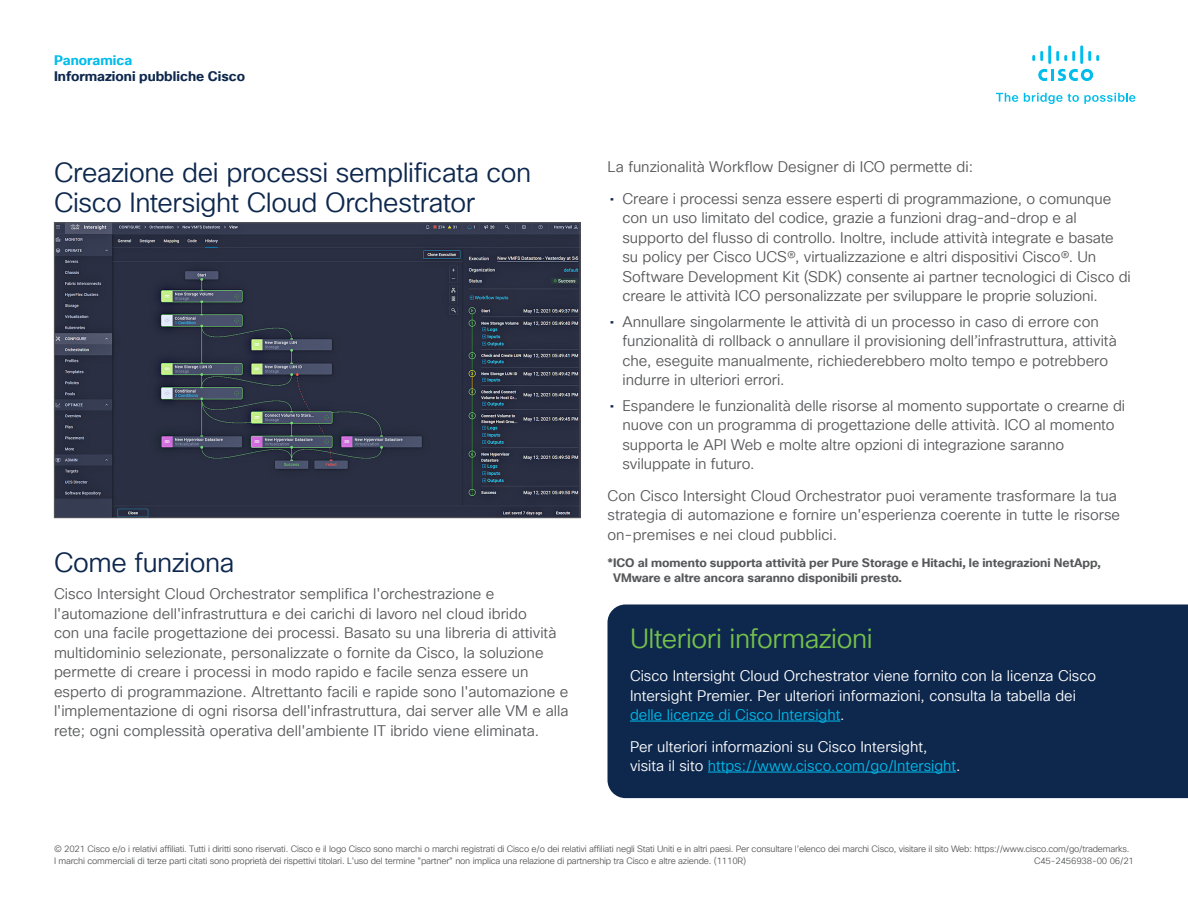
<style>
.page{position:relative;width:1188px;height:918px;background:#fff}
.page>*{position:absolute;margin:0;border:0;box-sizing:border-box;transform-origin:0 0}
.Subhead2_midnight_bl{font:27px/30px "Cisco Sans TT Light";letter-spacing:-.015em;color:#0d274d}
.Footer_white{font:27px "Cisco Sans TT Light";letter-spacing:-.015em;color:#74bf4b}
.Body{font:15px/19.5px "Cisco Sans TT Light";color:#57585a}
.Footer_white-2{font:15px/19.5px "Cisco Sans TT Light";color:#fff}
.Body_White{font:15px/19.5px "Cisco Sans TT Light";color:#fff}
.t1{font:700 13.5px "Cisco Sans TT";color:#0d274d}
.t2{font:700 13.5px "Cisco Sans TT";color:#00bceb}
.Body-2{font:700 12px/15px "Cisco Sans TT";color:#57585a}
.Footer_white-3{font:9px/11.2px "Cisco Sans TT Light";letter-spacing:-.02em;color:#57585a}
.s1{font-family:"Cisco Sans TT";color:#0d274d}
.s2{color:#00bceb}
</style>
<div class="page">
<svg style="left:996px;top:93px;width:22px;height:9px"></svg>
<svg style="left:1024px;top:93px;width:111px;height:11px"></svg>
<svg style="left:1038px;top:69px;width:55px;height:12px"></svg>
<svg style="left:1032px;top:51px;width:11px;height:10px"></svg>
<hr style="left:1048px;top:45px;width:3px;height:19px;background:#00bdeb">
<svg style="left:1056px;top:51px;width:19px;height:10px"></svg>
<hr style="left:1080px;top:45px;width:3px;height:19px;background:#00bdeb">
<svg style="left:1088px;top:51px;width:11px;height:10px"></svg>
<img style="left:56px;top:224px;width:522px;height:292px">
<div style="left:54px;top:222px;width:526px;height:296px;border:1px solid #57585a"></div>
<div style="left:608px;top:604px;width:580px;height:194px;background:#0d274d"></div>
<hr style="left:630px;top:721px;width:210px;height:1px;background:#00bceb">
<hr style="left:708px;top:772px;width:248px;height:1px;background:#00bceb">
<p class="t2" style="left:54px;top:51px;width:80px">Panoramica</p>
<p class="t1" style="left:54px;top:67px;width:193px">Informazioni pubbliche Cisco</p>
<p class="Subhead2_midnight_bl" style="left:54px;top:158px;width:479px">Creazione dei processi semplificata con<br>Cisco Intersight Cloud Orchestrator</p>
<p class="Subhead2_midnight_bl" style="left:54px;top:548px;width:182px">Come funziona</p>
<p class="Body" style="left:54px;top:585px;width:516px">Cisco Intersight Cloud Orchestrator semplifica l'orchestrazione e l'automazione dell'infrastruttura e dei carichi di lavoro nel cloud ibrido<br>con una facile progettazione dei processi. Basato su una libreria di attività multidominio selezionate, personalizzate o fornite da Cisco, la soluzione permette di creare i processi in modo rapido e facile senza essere un esperto di programmazione. Altrettanto facili e rapide sono l'automazione e l'implementazione di ogni risorsa dell'infrastruttura, dai server alle VM e alla rete; ogni complessità operativa dell'ambiente IT ibrido viene eliminata.</p>
<p class="Body" style="left:608px;top:158px;width:367px">La funzionalità Workflow Designer di ICO permette di:</p>
<p class="Body" style="left:622px;top:189px;width:510px;text-indent:-13px"><span class="s1">•</span> Creare i processi senza essere esperti di programmazione, o comunque con un uso limitato del codice, grazie a funzioni drag-and-drop e al supporto del flusso di controllo. Inoltre, include attività integrate e basate su policy per Cisco UCS®, virtualizzazione e altri dispositivi Cisco®. Un Software Development Kit (SDK) consente ai partner tecnologici di Cisco di creare le attività ICO personalizzate per sviluppare le proprie soluzioni.</p>
<p class="Body" style="left:622px;top:312px;width:496px;text-indent:-13px"><span class="s1">•</span> Annullare singolarmente le attività di un processo in caso di errore con funzionalità di rollback o annullare il provisioning dell’infrastruttura, attività che, eseguite manualmente, richiederebbero molto tempo e potrebbero indurre in ulteriori errori.</p>
<p class="Body" style="left:622px;top:396px;width:504px;text-indent:-13px"><span class="s1">•</span> Espandere le funzionalità delle risorse al momento supportate o crearne di nuove con un programma di progettazione delle attività. ICO al momento supporta le API Web e molte altre opzioni di integrazione saranno sviluppate in futuro.</p>
<p class="Body" style="left:608px;top:486px;width:514px">Con Cisco Intersight Cloud Orchestrator puoi veramente trasformare la tua strategia di automazione e fornire un'esperienza coerente in tutte le risorse on-premises e nei cloud pubblici.</p>
<p class="Body-2" style="left:613px;top:555px;width:489px;text-indent:-6px">*ICO al momento supporta attività per Pure Storage e Hitachi, le integrazioni NetApp,<br>VMware e altre ancora saranno disponibili presto.</p>
<p class="Footer_white" style="left:630px;top:621px;width:244px">Ulteriori informazioni</p>
<p class="Footer_white-2" style="left:630px;top:667px;width:468px">Cisco Intersight Cloud Orchestrator viene fornito con la licenza Cisco<br>Intersight Premier. Per ulteriori informazioni, consulta la tabella dei <span class="s2">delle licenze di Cisco Intersight</span>.</p>
<p class="Body_White" style="left:630px;top:737px;width:332px">Per ulteriori informazioni su Cisco Intersight, visita il sito <span class="s2">https://www.cisco.com/go/Intersight</span>.</p>
<p class="Footer_white-3" style="left:54px;top:844px;width:1077px">© 2021 Cisco e/o i relativi affiliati. Tutti i diritti sono riservati. Cisco e il logo Cisco sono marchi o marchi registrati di Cisco e/o dei relativi affiliati negli Stati Uniti e in altri paesi. Per consultare l’elenco dei marchi Cisco, visitare il sito Web: https://www.cisco.com/go/trademarks.<br>I marchi commerciali di terze parti citati sono proprietà dei rispettivi titolari. L'uso del termine "partner" non implica una relazione di partnership tra Cisco e altre aziende. (1110R)</p>
<p class="Footer_white-3" style="left:1034px;top:855px;width:101px">C45-2456938-00 06/21</p>
</div>
